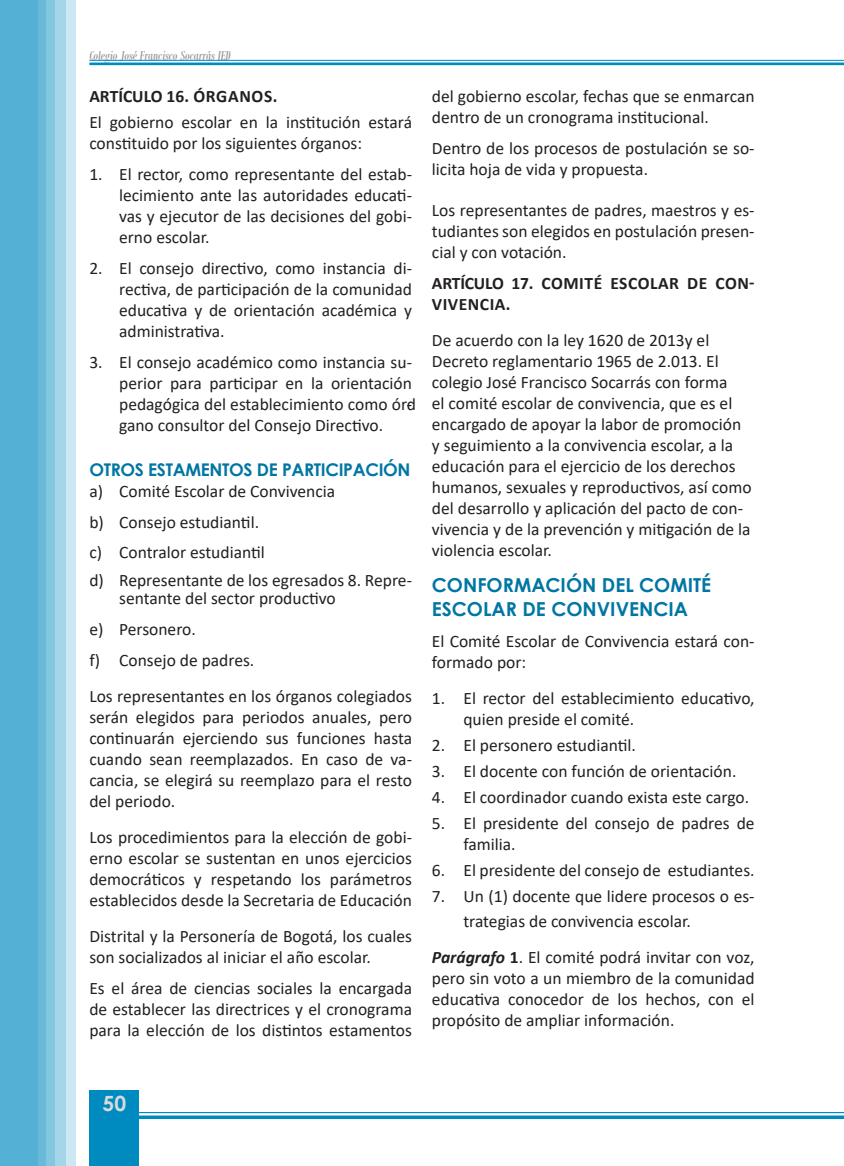
<style>
.page{position:relative;width:844px;height:1166px;background:#fff}
.page>*{position:absolute;margin:0;border:0;box-sizing:border-box;transform-origin:0 0}
.t1{font:700 21px "Century Gothic";color:#d9dadc}
.SUBTITULO{font:700 19.25px/24.5px "Century Gothic";color:#0076a3}
.SUBTITULO-2{font:17.5px/21px "Calibri";color:#231f20;text-align:justify}
.Body_Text{font:17.5px/21px "Calibri";color:#231f20}
.List_Paragraph{font:17.5px/21px "Calibri";color:#231f20;text-align:justify}
.t2{font:700 17.5px/21px "Calibri";letter-spacing:.03em;color:#231f20}
.SUBTITULO-3{font:700 17.5px "Century Gothic";letter-spacing:-.02em;color:#0076a3}
.t3{font:700 17.5px "Calibri";color:#231f20}
.t4{font:italic 14px "Bodoni MT Condensed";color:#939598}
.s1{font-weight:700;font-style:italic}
.s2{font-weight:700}
</style>
<div class="page">
<div style="left:90px;top:1090px;width:49px;height:76px;background:#008bc0"></div>
<div style="left:0;top:0;width:76px;height:1166px;background:linear-gradient(to bottom,#cde8f2,#cde8f2)"></div>
<svg style="left:54px;top:0;width:11px;height:1166px;background:#a0d3e7"></svg>
<div style="left:0;top:0;width:54px;height:1166px;background:#83c6e0"></div>
<div style="left:0;top:0;width:46px;height:1166px;background:#69bad9"></div>
<div style="left:0;top:0;width:38px;height:1166px;background:#54b0d4"></div>
<hr style="left:139px;top:1112px;width:704px;height:1px;background:#008bc0">
<svg style="left:139px;top:1115px;width:704px;height:4px;background:#2099c7"></svg>
<hr style="left:89px;top:60px;width:754px;height:1px;background:#008bc0">
<hr style="left:89px;top:63px;width:754px;height:2px;background:#008bc0">
<p class="t4" style="left:89px;top:47px;width:143px">Colegio José Francisco Socarrás IED</p>
<p class="t3" style="left:89px;top:84px;width:189px">ARTÍCULO 16. ÓRGANOS.</p>
<p class="Body_Text" style="left:89px;top:112px;width:324px">El gobierno escolar en la institución estará constituido por los siguientes órganos:</p>
<p class="SUBTITULO-2" style="left:119px;top:164px;width:294px;text-indent:-30px">1. El rector, como representante del estab&shy;lecimiento ante las autoridades educati&shy;vas y ejecutor de las decisiones del gobi&shy;erno escolar.</p>
<p class="SUBTITULO-2" style="left:119px;top:257px;width:294px;text-indent:-30px">2. El consejo directivo, como instancia di&shy;rectiva, de participación de la comunidad educativa y de orientación académica y administrativa.</p>
<p class="SUBTITULO-2" style="left:119px;top:351px;width:294px;text-indent:-30px">3. El consejo académico como instancia su&shy;perior para participar en la orientación pedagógica del establecimiento como ór&shy;gano consultor del Consejo Directivo.</p>
<p class="SUBTITULO-3" style="left:89px;top:456px;width:322px">OTROS ESTAMENTOS DE PARTICIPACIÓN</p>
<p class="SUBTITULO-2" style="left:89px;top:480px;width:247px">a) Comité Escolar de Convivencia</p>
<p class="SUBTITULO-2" style="left:89px;top:511px;width:171px">b) Consejo estudiantil.</p>
<p class="SUBTITULO-2" style="left:89px;top:542px;width:177px">c) Contralor estudiantil</p>
<p class="SUBTITULO-2" style="left:119px;top:571px;width:294px;line-height:18px;text-indent:-30px">d) Representante de los egresados 8. Repre&shy;sentante del sector productivo</p>
<p class="SUBTITULO-2" style="left:89px;top:618px;width:108px">e) Personero.</p>
<p class="SUBTITULO-2" style="left:89px;top:649px;width:166px">f) Consejo de padres.</p>
<p class="List_Paragraph" style="left:89px;top:685px;width:324px">Los representantes en los órganos colegiados serán elegidos para periodos anuales, pero continuarán ejerciendo sus funciones hasta cuando sean reemplazados. En caso de va&shy;cancia, se elegirá su reemplazo para el resto del periodo.</p>
<p class="Body_Text" style="left:89px;top:826px;width:324px;text-align:justify">Los procedimientos para la elección de gobi&shy;erno escolar se sustentan en unos ejercicios democráticos y respetando los parámetros establecidos desde la Secretaria de Educación</p>
<p class="Body_Text" style="left:89px;top:925px;width:324px">Distrital y la Personería de Bogotá, los cuales son socializados al iniciar el año escolar.</p>
<p class="Body_Text" style="left:89px;top:977px;width:324px;text-align:justify">Es el área de ciencias sociales la encargada de establecer las directrices y el cronograma para la elección de los distintos estamentos</p>
<p class="Body_Text" style="left:432px;top:86px;width:324px">del gobierno escolar, fechas que se enmarcan dentro de un cronograma institucional.</p>
<p class="Body_Text" style="left:432px;top:138px;width:324px">Dentro de los procesos de postulación se so&shy;licita hoja de vida y propuesta.</p>
<p class="SUBTITULO-2" style="left:432px;top:199px;width:324px">Los representantes de padres, maestros y es&shy;tudiantes son elegidos en postulación presen&shy;cial y con votación.</p>
<p class="t2" style="left:432px;top:273px;width:324px">ARTÍCULO 17. COMITÉ ESCOLAR DE CON-<br>VIVENCIA.</p>
<p class="SUBTITULO-2" style="left:432px;top:329px;width:321px;text-align:left">De acuerdo con la ley 1620 de 2013y el Decreto reglamentario 1965 de 2.013. El colegio José Francisco Socarrás con forma<br>el comité escolar de convivencia, que es el encargado de apoyar la labor de promoción y seguimiento a la convivencia escolar, a la educación para el ejercicio de los derechos humanos, sexuales y reproductivos, así como del desarrollo y aplicación del pacto de con&shy;vivencia y de la prevención y mitigación de la violencia escolar.</p>
<p class="SUBTITULO" style="left:432px;top:572px;width:281px">CONFORMACIÓN DEL COMITÉ<br>ESCOLAR DE CONVIVENCIA</p>
<p class="Body_Text" style="left:432px;top:630px;width:324px">El Comité Escolar de Convivencia estará con&shy;formado por:</p>
<p class="SUBTITULO-2" style="left:463px;top:687px;width:292px;text-indent:-32px">1. El rector del establecimiento educativo, quien preside el comité.</p>
<p class="SUBTITULO-2" style="left:432px;top:734px;width:205px">2. El personero estudiantil.</p>
<p class="SUBTITULO-2" style="left:432px;top:760px;width:306px">3. El docente con función de orientación.</p>
<p class="SUBTITULO-2" style="left:432px;top:786px;width:319px">4. El coordinador cuando exista este cargo.</p>
<p class="SUBTITULO-2" style="left:463px;top:812px;width:292px;text-indent:-32px">5. El presidente del consejo de padres de familia.</p>
<p class="SUBTITULO-2" style="left:432px;top:859px;width:324px">6. El presidente del consejo de estudiantes.</p>
<p class="SUBTITULO-2" style="left:463px;top:883px;width:292px;line-height:25.2px;text-indent:-32px">7. Un (1) docente que lidere procesos o es&shy;trategias de convivencia escolar.</p>
<p class="SUBTITULO-2" style="left:432px;top:946px;width:324px"><span class="s1">Parágrafo</span> <span class="s2">1</span>. El comité podrá invitar con voz, pero sin voto a un miembro de la comunidad educativa conocedor de los hechos, con el propósito de ampliar información.</p>
<p class="t1" style="left:103px;top:1087px;width:25px">50</p>
</div>
